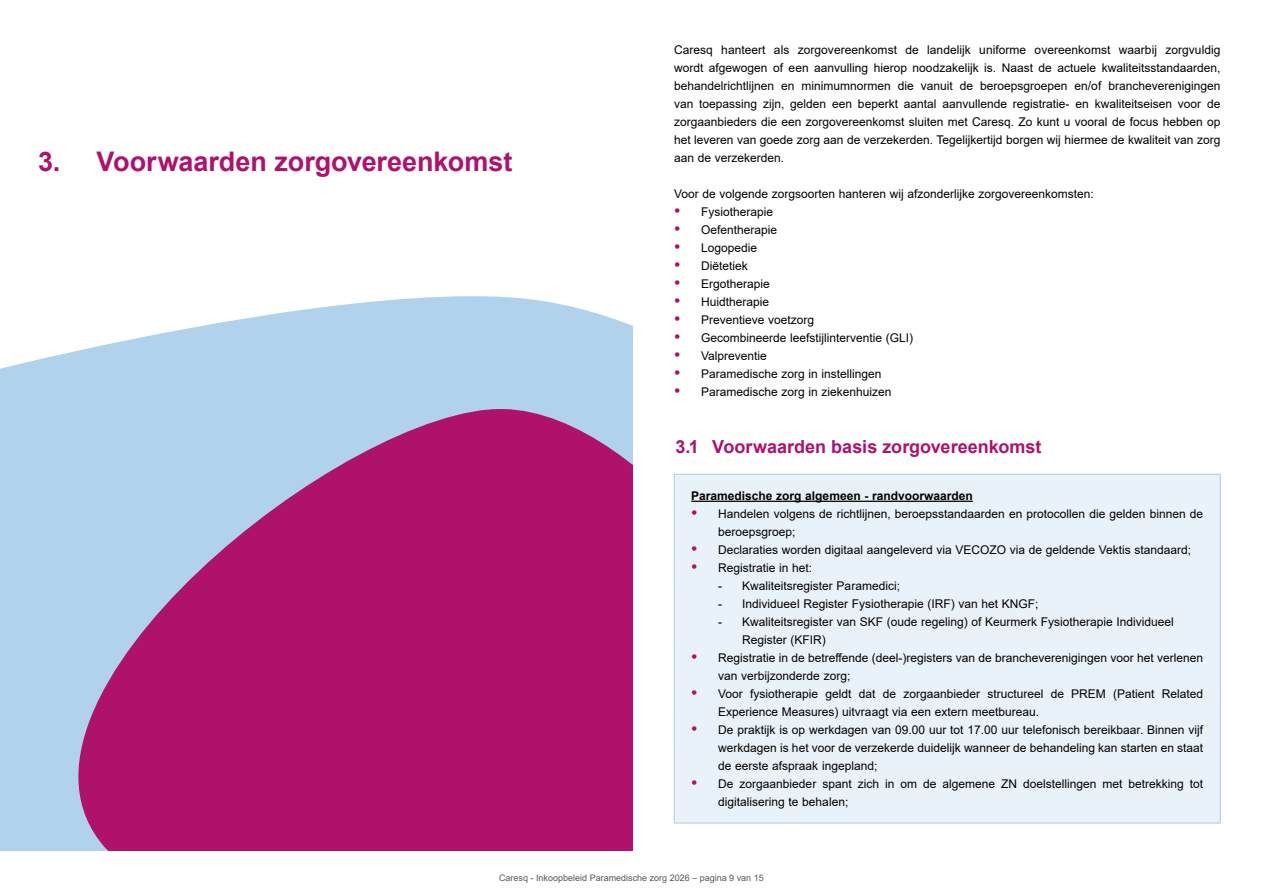
<style>
.page{position:relative;width:1263px;height:893px;background:#fff}
.page>*{position:absolute;margin:0;border:0;box-sizing:border-box;transform-origin:0 0}
.t1{font:700 27px "Arial";color:#ae126b}
.t2{font:700 18px "Arial";color:#ae126b}
.t3{font:12px/18px "Arial";color:#000}
.t4{font:700 12px "Arial";color:#000}
.t5{font:9px "Arial";color:#575756}
.s1{font-size:18px;color:#ae126b}
</style>
<div class="page">
<svg style="left:0;top:296px;width:632px;height:110px;fill:#b0d2ec"></svg>
<svg style="left:0;top:406px;width:632px;height:444px;background:#ae4c92"></svg>
<div style="left:674px;top:474px;width:546px;height:349px;background:#eaf2f9"></div>
<hr style="left:674px;top:474px;width:546px;height:1px;background:#aacae6">
<hr style="left:674px;top:474px;width:1px;height:349px;background:#aacae6">
<hr style="left:1220px;top:474px;width:1px;height:349px;background:#aacae6">
<hr style="left:674px;top:823px;width:546px;height:1px;background:#aacae6">
<hr style="left:691px;top:501px;width:282px;height:1px;background:#000">
<h1 class="t1" style="left:38px;top:143px;width:476px">3. Voorwaarden zorgovereenkomst</h1>
<p class="t3" style="left:674px;top:41px;width:548px;text-align:justify">Caresq hanteert als zorgovereenkomst de landelijk uniforme overeenkomst waarbij zorgvuldig wordt afgewogen of een aanvulling hierop noodzakelijk is. Naast de actuele kwaliteitsstandaarden, behandelrichtlijnen en minimumnormen die vanuit de beroepsgroepen en/of brancheverenigingen van toepassing zijn, gelden een beperkt aantal aanvullende registratie- en kwaliteitseisen voor de zorgaanbieders die een zorgovereenkomst sluiten met Caresq. Zo kunt u vooral de focus hebben op het leveren van goede zorg aan de verzekerden. Tegelijkertijd borgen wij hiermee de kwaliteit van zorg aan de verzekerden.</p>
<p class="t3" style="left:674px;top:185px;width:421px">Voor de volgende zorgsoorten hanteren wij afzonderlijke zorgovereenkomsten:</p>
<p class="t3" style="left:674px;top:203px;width:101px"><span class="s1">•</span> Fysiotherapie</p>
<p class="t3" style="left:674px;top:221px;width:105px"><span class="s1">•</span> Oefentherapie</p>
<p class="t3" style="left:674px;top:239px;width:85px"><span class="s1">•</span> Logopedie</p>
<p class="t3" style="left:674px;top:257px;width:75px"><span class="s1">•</span> Diëtetiek</p>
<p class="t3" style="left:674px;top:275px;width:97px"><span class="s1">•</span> Ergotherapie</p>
<p class="t3" style="left:674px;top:293px;width:97px"><span class="s1">•</span> Huidtherapie</p>
<p class="t3" style="left:674px;top:311px;width:142px"><span class="s1">•</span> Preventieve voetzorg</p>
<p class="t3" style="left:674px;top:329px;width:241px"><span class="s1">•</span> Gecombineerde leefstijlinterventie (GLI)</p>
<p class="t3" style="left:674px;top:347px;width:94px"><span class="s1">•</span> Valpreventie</p>
<p class="t3" style="left:674px;top:365px;width:209px"><span class="s1">•</span> Paramedische zorg in instellingen</p>
<p class="t3" style="left:674px;top:383px;width:219px"><span class="s1">•</span> Paramedische zorg in ziekenhuizen</p>
<h2 class="t2" style="left:675px;top:434px;width:367px">3.1 Voorwaarden basis zorgovereenkomst</h2>
<p class="t4" style="left:691px;top:487px;width:283px">Paramedische zorg algemeen - randvoorwaarden</p>
<p class="t3" style="left:718px;top:505px;width:486px;text-indent:-27px"><span class="s1">•</span> Handelen volgens de richtlijnen, beroepsstandaarden en protocollen die gelden binnen de beroepsgroep;</p>
<p class="t3" style="left:691px;top:541px;width:501px"><span class="s1">•</span> Declaraties worden digitaal aangeleverd via VECOZO via de geldende Vektis standaard;</p>
<p class="t3" style="left:691px;top:559px;width:123px"><span class="s1">•</span> Registratie in het:</p>
<p class="t3" style="left:718px;top:577px;width:183px">- Kwaliteitsregister Paramedici;</p>
<p class="t3" style="left:718px;top:595px;width:322px">- Individueel Register Fysiotherapie (IRF) van het KNGF;</p>
<p class="t3" style="left:742px;top:613px;width:433px;text-indent:-24px">- Kwaliteitsregister van SKF (oude regeling) of Keurmerk Fysiotherapie Individueel<br>Register (KFIR)</p>
<p class="t3" style="left:718px;top:649px;width:486px;text-indent:-27px"><span class="s1">•</span> Registratie in de betreffende (deel-)registers van de brancheverenigingen voor het verlenen van verbijzonderde zorg;</p>
<p class="t3" style="left:718px;top:685px;width:486px;text-indent:-27px"><span class="s1">•</span> Voor fysiotherapie geldt dat de zorgaanbieder structureel de PREM (Patient Related<br>Experience Measures) uitvraagt via een extern meetbureau.</p>
<p class="t3" style="left:718px;top:721px;width:486px;text-align:justify;text-indent:-27px"><span class="s1">•</span> De praktijk is op werkdagen van 09.00 uur tot 17.00 uur telefonisch bereikbaar. Binnen vijf werkdagen is het voor de verzekerde duidelijk wanneer de behandeling kan starten en staat de eerste afspraak ingepland;</p>
<p class="t3" style="left:718px;top:775px;width:486px;text-indent:-27px"><span class="s1">•</span> De zorgaanbieder spant zich in om de algemene ZN doelstellingen met betrekking tot digitalisering te behalen;</p>
<p class="t5" style="left:499px;top:872px;width:266px">Caresq - Inkoopbeleid Paramedische zorg 2026 – pagina 9 van 15</p>
</div>
